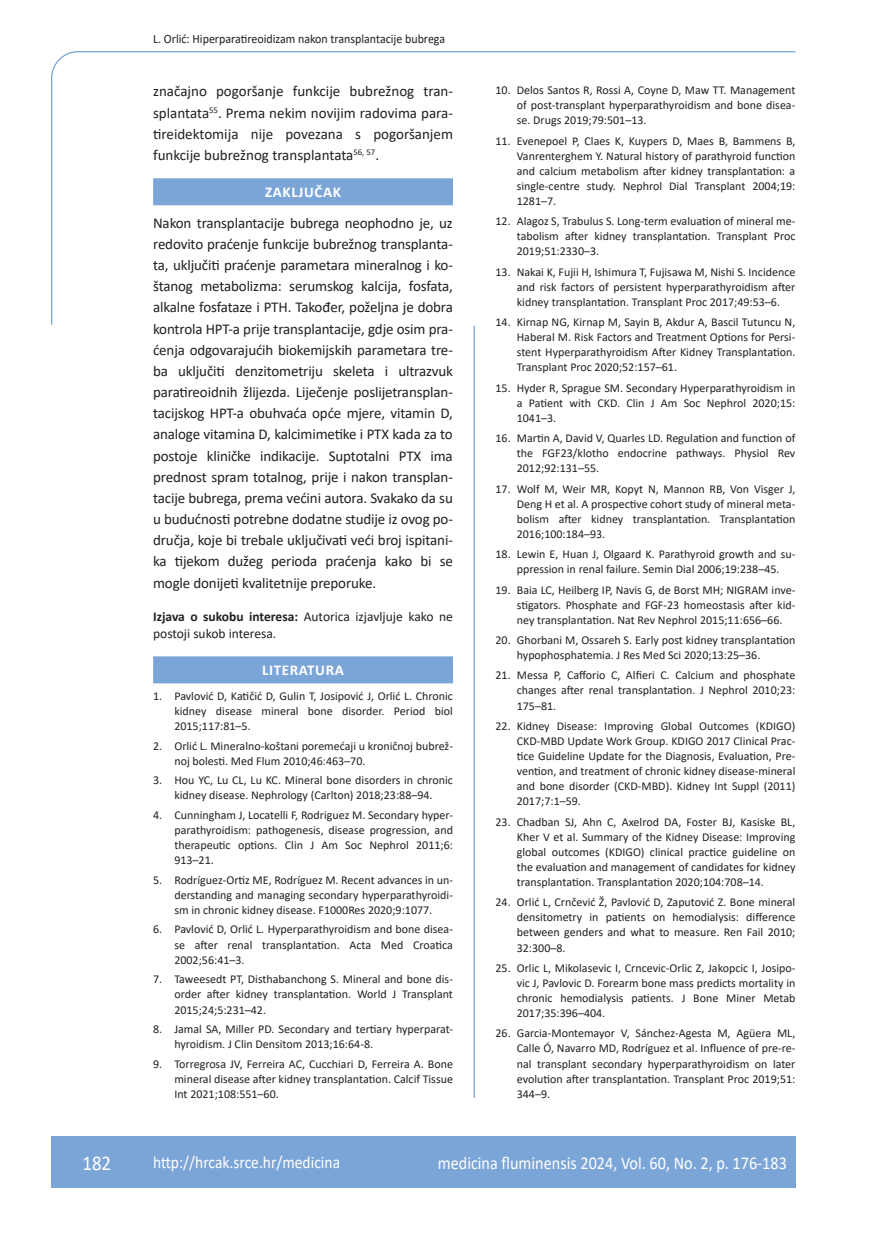
<style>
.page{position:relative;width:872px;height:1234px;background:#fff}
.page>*{position:absolute;margin:0;border:0;box-sizing:border-box;transform-origin:0 0}
.t1{font:21px "Calibri";color:#fff;scale:.9 1}
.t2{font:18px "Calibri";color:#fff;scale:.9 1}
.t3{font:17.25px "Calibri";color:#fff;scale:.9 1}
.osnovni_tekst{font:15px/21.1px "Calibri";letter-spacing:-.01em;color:#231f20;text-align:justify}
.naslov_ruler{font:700 15px "Calibri";letter-spacing:.04em;color:#fff}
.izjava{font:13.5px/16.6px "Calibri";color:#231f20}
.glava{font:12.75px "Calibri";color:#231f20;scale:.94 1}
.literatura{font:12px/15.1px "Calibri";color:#231f20;text-align:justify}
.s1{font-weight:700}
</style>
<div class="page">
<svg style="left:51px;top:51px;width:745px;height:274px"></svg>
<hr style="left:473px;top:325px;width:2px;height:772px;background:#7ca5d7">
<div style="left:51px;top:1135px;width:744px;height:51px;background:#7ca5d7"></div>
<div style="left:153px;top:178px;width:300px;height:27px;background:#7ca5d7"></div>
<div style="left:153px;top:656px;width:300px;height:27px;background:#7ca5d7"></div>
<p class="glava" style="left:153px;top:29px;width:312px">L. Orlić: Hiperparatireoidizam nakon transplantacije bubrega</p>
<p class="osnovni_tekst" style="left:153px;top:80px;width:301px">značajno pogoršanje funkcije bubrežnog tran&shy;splantata<sup>55</sup>. Prema nekim novijim radovima para&shy;tireidektomija nije povezana s pogoršanjem funkcije bubrežnog transplantata<sup>56,</sup> <sup>57</sup>.</p>
<p class="naslov_ruler" style="left:265px;top:181px;width:77px">ZAKLJUČAK</p>
<p class="osnovni_tekst" style="left:153px;top:212px;width:301px">Nakon transplantacije bubrega neophodno je, uz redovito praćenje funkcije bubrežnog transplanta&shy;ta, uključiti praćenje parametara mineralnog i ko&shy;štanog metabolizma: serumskog kalcija, fosfata, alkalne fosfataze i PTH. Također, poželjna je dobra kontrola HPT-a prije transplantacije, gdje osim pra&shy;ćenja odgovarajućih biokemijskih parametara tre&shy;ba uključiti denzitometriju skeleta i ultrazvuk paratireoidnih žlijezda. Liječenje poslijetransplan&shy;tacijskog HPT-a obuhvaća opće mjere, vitamin D, analoge vitamina D, kalcimimetike i PTX kada za to postoje kliničke indikacije. Suptotalni PTX ima prednost spram totalnog, prije i nakon transplan&shy;tacije bubrega, prema većini autora. Svakako da su u budućnosti potrebne dodatne studije iz ovog po&shy;dručja, koje bi trebale uključivati veći broj ispitani&shy;ka tijekom dužeg perioda praćenja kako bi se mogle donijeti kvalitetnije preporuke.</p>
<p class="izjava" style="left:153px;top:608px;width:301px"><span class="s1">Izjava o sukobu interesa:</span> Autorica izjavljuje kako ne postoji sukob interesa.</p>
<p class="naslov_ruler" style="left:262px;top:659px;width:83px">LITERATURA</p>
<p class="literatura" style="left:174px;top:687px;width:280px;text-indent:-21px">1. Pavlović D, Katičić D, Gulin T, Josipović J, Orlić L. Chronic kidney disease mineral bone disorder. Period biol 2015;117:81–5.</p>
<p class="literatura" style="left:174px;top:737px;width:280px;text-indent:-21px">2. Orlić L. Mineralno-koštani poremećaji u kroničnoj bubrež&shy;noj bolesti. Med Flum 2010;46:463–70.</p>
<p class="literatura" style="left:153px;top:772px;width:301px;text-align:center">3. Hou YC, Lu CL, Lu KC. Mineral bone disorders in chronic kidney disease. Nephrology (Carlton) 2018;23:88–94.</p>
<p class="literatura" style="left:174px;top:806px;width:280px;text-indent:-21px">4. Cunningham J, Locatelli F, Rodriguez M. Secondary hyper&shy;parathyroidism: pathogenesis, disease progression, and therapeutic options. Clin J Am Soc Nephrol 2011;6:<br>913–21.</p>
<p class="literatura" style="left:174px;top:871px;width:280px;text-indent:-21px">5. Rodríguez-Ortiz ME, Rodríguez M. Recent advances in un&shy;derstanding and managing secondary hyperparathyroidi&shy;sm in chronic kidney disease. F1000Res 2020;9:1077.</p>
<p class="literatura" style="left:174px;top:921px;width:280px;text-indent:-21px">6. Pavlović D, Orlić L. Hyperparathyroidism and bone disea&shy;se after renal transplantation. Acta Med Croatica 2002;56:41–3.</p>
<p class="literatura" style="left:174px;top:971px;width:280px;text-indent:-21px">7. Taweesedt PT, Disthabanchong S. Mineral and bone dis&shy;order after kidney transplantation. World J Transplant 2015;24;5:231–42.</p>
<p class="literatura" style="left:174px;top:1020px;width:280px;text-indent:-21px">8. Jamal SA, Miller PD. Secondary and tertiary hyperparat&shy;hyroidism. J Clin Densitom 2013;16:64-8.</p>
<p class="literatura" style="left:174px;top:1055px;width:280px;text-indent:-21px">9. Torregrosa JV, Ferreira AC, Cucchiari D, Ferreira A. Bone mineral disease after kidney transplantation. Calcif Tissue Int 2021;108:551–60.</p>
<p class="literatura" style="left:517px;top:82px;width:280px;text-indent:-21px">10. Delos Santos R, Rossi A, Coyne D, Maw TT. Management of post-transplant hyperparathyroidism and bone disea&shy;se. Drugs 2019;79:501–13.</p>
<p class="literatura" style="left:517px;top:133px;width:280px;text-indent:-21px">11. Evenepoel P, Claes K, Kuypers D, Maes B, Bammens B, Vanrenterghem Y. Natural history of parathyroid function and calcium metabolism after kidney transplantation: a single-centre study. Nephrol Dial Transplant 2004;19:<br>1281–7.</p>
<p class="literatura" style="left:517px;top:213px;width:280px;text-indent:-21px">12. Alagoz S, Trabulus S. Long-term evaluation of mineral me&shy;tabolism after kidney transplantation. Transplant Proc 2019;51:2330–3.</p>
<p class="literatura" style="left:517px;top:264px;width:280px;text-indent:-21px">13. Nakai K, Fujii H, Ishimura T, Fujisawa M, Nishi S. Incidence and risk factors of persistent hyperparathyroidism after kidney transplantation. Transplant Proc 2017;49:53–6.</p>
<p class="literatura" style="left:517px;top:314px;width:280px;text-indent:-21px">14. Kirnap NG, Kirnap M, Sayin B, Akdur A, Bascil Tutuncu N, Haberal M. Risk Factors and Treatment Options for Persi&shy;stent Hyperparathyroidism After Kidney Transplantation.<br>Transplant Proc 2020;52:157–61.</p>
<p class="literatura" style="left:517px;top:380px;width:280px;text-indent:-21px">15. Hyder R, Sprague SM. Secondary Hyperparathyroidism in a Patient with CKD. Clin J Am Soc Nephrol 2020;15:<br>1041–3.</p>
<p class="literatura" style="left:517px;top:430px;width:280px;text-indent:-21px">16. Martin A, David V, Quarles LD. Regulation and function of the FGF23/klotho endocrine pathways. Physiol Rev 2012;92:131–55.</p>
<p class="literatura" style="left:517px;top:480px;width:280px;text-indent:-21px">17. Wolf M, Weir MR, Kopyt N, Mannon RB, Von Visger J, Deng H et al. A prospective cohort study of mineral meta&shy;bolism after kidney transplantation. Transplantation 2016;100:184–93.</p>
<p class="literatura" style="left:495px;top:546px;width:301px;text-align:center">18. Lewin E, Huan J, Olgaard K. Parathyroid growth and su&shy;ppression in renal failure. Semin Dial 2006;19:238–45.</p>
<p class="literatura" style="left:517px;top:581px;width:280px;text-indent:-21px">19. Baia LC, Heilberg IP, Navis G, de Borst MH; NIGRAM inve&shy;stigators. Phosphate and FGF-23 homeostasis after kid&shy;ney transplantation. Nat Rev Nephrol 2015;11:656–66.</p>
<p class="literatura" style="left:517px;top:632px;width:280px;text-indent:-21px">20. Ghorbani M, Ossareh S. Early post kidney transplantation hypophosphatemia. J Res Med Sci 2020;13:25–36.</p>
<p class="literatura" style="left:517px;top:667px;width:280px;text-indent:-21px">21. Messa P, Cafforio C, Alfieri C. Calcium and phosphate changes after renal transplantation. J Nephrol 2010;23:<br>175–81.</p>
<p class="literatura" style="left:517px;top:717px;width:280px;text-indent:-21px">22. Kidney Disease: Improving Global Outcomes (KDIGO)<br>CKD-MBD Update Work Group. KDIGO 2017 Clinical Prac&shy;tice Guideline Update for the Diagnosis, Evaluation, Pre&shy;vention, and treatment of chronic kidney disease-mineral and bone disorder (CKD-MBD). Kidney Int Suppl (2011)<br>2017;7:1–59.</p>
<p class="literatura" style="left:517px;top:813px;width:280px;text-indent:-21px">23. Chadban SJ, Ahn C, Axelrod DA, Foster BJ, Kasiske BL, Kher V et al. Summary of the Kidney Disease: Improving global outcomes (KDIGO) clinical practice guideline on the evaluation and management of candidates for kidney transplantation. Transplantation 2020;104:708–14.</p>
<p class="literatura" style="left:517px;top:894px;width:280px;text-indent:-21px">24. Orlić L, Crnčević Ž, Pavlović D, Zaputović Z. Bone mineral densitometry in patients on hemodialysis: difference between genders and what to measure. Ren Fail 2010; 32:300–8.</p>
<p class="literatura" style="left:517px;top:959px;width:280px;text-indent:-21px">25. Orlic L, Mikolasevic I, Crncevic-Orlic Z, Jakopcic I, Josipo&shy;vic J, Pavlovic D. Forearm bone mass predicts mortality in chronic hemodialysis patients. J Bone Miner Metab 2017;35:396–404.</p>
<p class="literatura" style="left:517px;top:1025px;width:280px;text-indent:-21px">26. Garcia-Montemayor V, Sánchez-Agesta M, Agüera ML, Calle Ó, Navarro MD, Rodríguez et al. Influence of pre-re&shy;nal transplant secondary hyperparathyroidism on later evolution after transplantation. Transplant Proc 2019;51:<br>344–9.</p>
<p class="t1" style="left:82px;top:1147px;width:33px">182</p>
<p class="t3" style="left:153px;top:1149px;width:209px">http://hrcak.srce.hr/medicina</p>
<p class="t2" style="left:438px;top:1149px;width:389px">medicina fluminensis 2024, Vol. 60, No. 2, p. 176-183</p>
</div>
